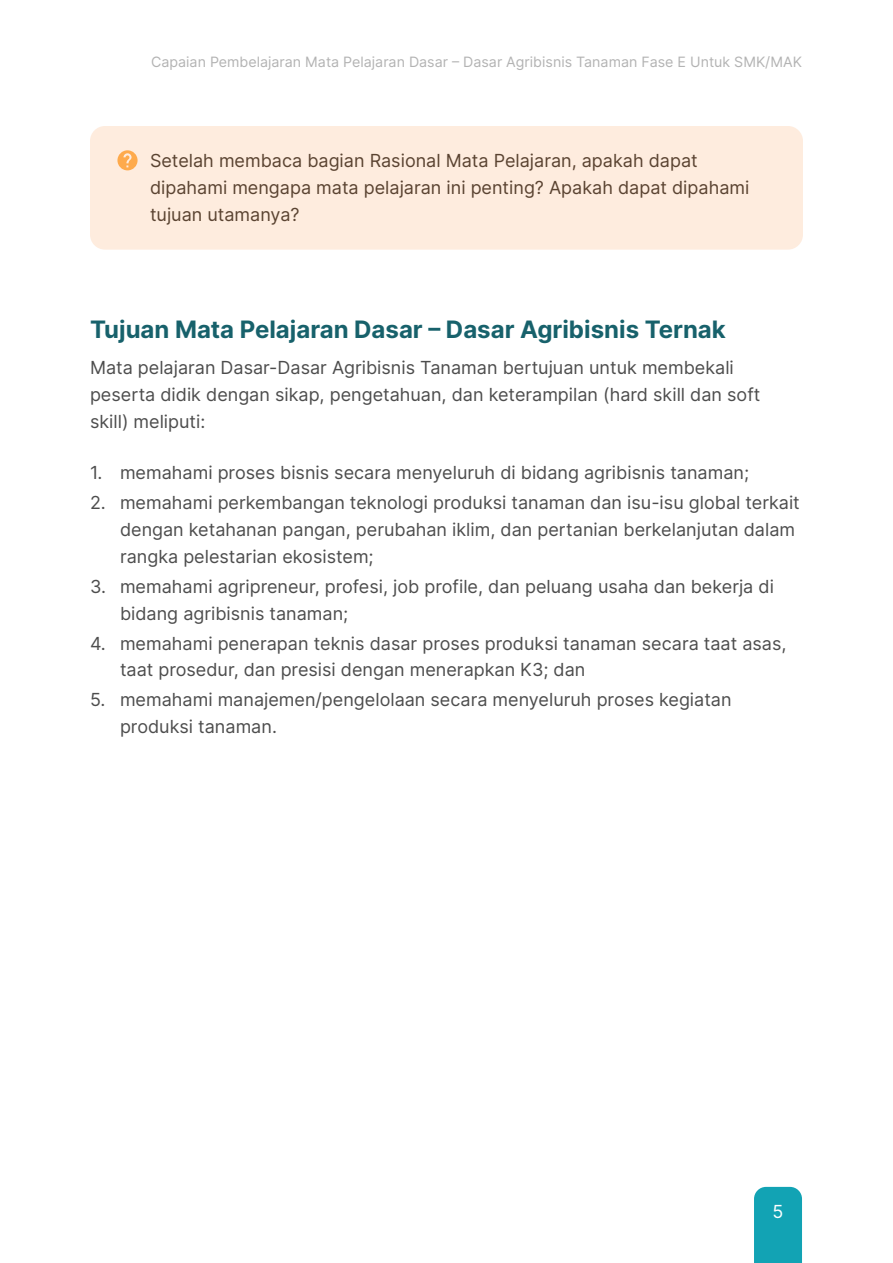
<style>
.page{position:relative;width:893px;height:1263px;background:#fff}
.page>*{position:absolute;margin:0;border:0;box-sizing:border-box;transform-origin:0 0}
.Heading_1{font:700 24px "Inter";color:#17616b}
.t1{font:18px/26.8px "Inter";color:#4d4d4d}
.Orange{font:18px/26.8px "Inter";color:#5a4331}
.t2{font:18px "Inter";color:#fff}
.t3{font:14.25px "Inter";color:#b3b3b3}
</style>
<div class="page">
<div style="left:754px;top:1187px;width:48px;height:76px;background:#12a3b4"></div>
<div style="left:90px;top:126px;width:713px;height:124px;background:#feecde;border-radius:15px"></div>
<svg style="left:117px;top:150px;width:21px;height:20px"></svg>
<p class="t3" style="left:151px;top:51px;width:652px">Capaian Pembelajaran Mata Pelajaran Dasar – Dasar Agribisnis Tanaman Fase E Untuk SMK/MAK</p>
<p class="Orange" style="left:150px;top:147px;width:601px">Setelah membaca bagian Rasional Mata Pelajaran, apakah dapat dipahami mengapa mata pelajaran ini penting? Apakah dapat dipahami tujuan utamanya?</p>
<p class="Heading_1" style="left:90px;top:312px;width:637px">Tujuan Mata Pelajaran Dasar – Dasar Agribisnis Ternak</p>
<p class="t1" style="left:90px;top:354px;width:672px">Mata pelajaran Dasar-Dasar Agribisnis Tanaman bertujuan untuk membekali peserta didik dengan sikap, pengetahuan, dan keterampilan (hard skill dan soft skill) meliputi:</p>
<p class="t1" style="left:90px;top:459px;width:661px">1. memahami proses bisnis secara menyeluruh di bidang agribisnis tanaman;</p>
<p class="t1" style="left:120px;top:489px;width:681px;text-indent:-30px">2. memahami perkembangan teknologi produksi tanaman dan isu-isu global terkait dengan ketahanan pangan, perubahan iklim, dan pertanian berkelanjutan dalam rangka pelestarian ekosistem;</p>
<p class="t1" style="left:120px;top:572px;width:655px;text-indent:-30px">3. memahami agripreneur, profesi, job profile, dan peluang usaha dan bekerja di bidang agribisnis tanaman;</p>
<p class="t1" style="left:120px;top:629px;width:668px;text-indent:-30px">4. memahami penerapan teknis dasar proses produksi tanaman secara taat asas, taat prosedur, dan presisi dengan menerapkan K3; dan</p>
<p class="t1" style="left:120px;top:686px;width:613px;text-indent:-30px">5. memahami manajemen/pengelolaan secara menyeluruh proses kegiatan produksi tanaman.</p>
<p class="t2" style="left:772px;top:1198px;width:12px">5</p>
</div>
